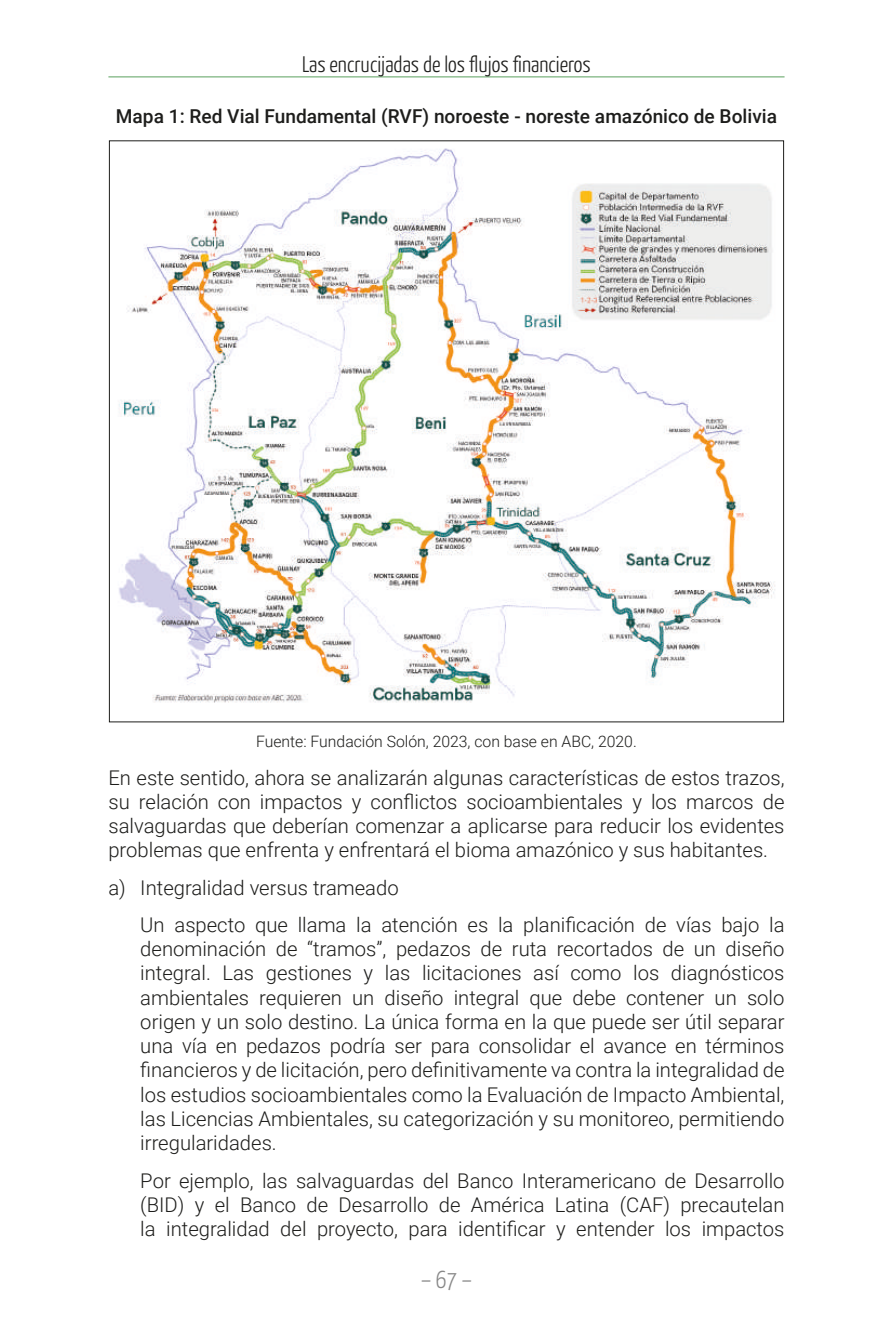
<style>
.page{position:relative;width:893px;height:1340px;background:#fff}
.page>*{position:absolute;margin:0;border:0;box-sizing:border-box;transform-origin:0 0}
.t1{font:300 24.75px "Yanone Kaffeesatz";color:#878787}
.t2{font:300 22.5px "Yanone Kaffeesatz";color:#1d1d1b}
.t3{font:300 20.25px/24.3px "Roboto";color:#1d1d1b;text-align:justify}
.t4{font:500 19.12px "Roboto";color:#1d1d1b}
.t5{font:300 15.75px "Roboto";color:#1d1d1b}
</style>
<div class="page">
<hr style="left:108px;top:76px;width:676px;height:1px;background:#6cab6f">
<img style="left:119px;top:148px;width:656px;height:555px">
<p class="t2" style="left:302px;top:51px;width:290px">Las encrucijadas de los flujos financieros</p>
<p class="t4" style="left:116px;top:103px;width:663px">Mapa 1: Red Vial Fundamental (RVF) noroeste - noreste amazónico de Bolivia</p>
<p class="t5" style="left:256px;top:730px;width:382px">Fuente: Fundación Solón, 2023, con base en ABC, 2020.</p>
<p class="t3" style="left:108px;top:764px;width:678px">En este sentido, ahora se analizarán algunas características de estos trazos, su relación con impactos y conflictos socioambientales y los marcos de salvaguardas que deberían comenzar a aplicarse para reducir los evidentes problemas que enfrenta y enfrentará el bioma amazónico y sus habitantes.</p>
<p class="t3" style="left:140px;top:868px;width:646px;line-height:37.1px;text-indent:-32px">a) Integralidad versus trameado<br>Un aspecto que llama la atención es la planificación de vías bajo la</p>
<p class="t3" style="left:140px;top:935px;width:646px">denominación de “tramos”, pedazos de ruta recortados de un diseño integral. Las gestiones y las licitaciones así como los diagnósticos ambientales requieren un diseño integral que debe contener un solo origen y un solo destino. La única forma en la que puede ser útil separar una vía en pedazos podría ser para consolidar el avance en términos financieros y de licitación, pero definitivamente va contra la integralidad de los estudios socioambientales como la Evaluación de Impacto Ambiental, las Licencias Ambientales, su categorización y su monitoreo, permitiendo irregularidades.</p>
<p class="t3" style="left:140px;top:1167px;width:646px">Por ejemplo, las salvaguardas del Banco Interamericano de Desarrollo (BID) y el Banco de Desarrollo de América Latina (CAF) precautelan la integralidad del proyecto, para identificar y entender los impactos</p>
<p class="t1" style="left:421px;top:1264px;width:53px">– 67 –</p>
</div>
